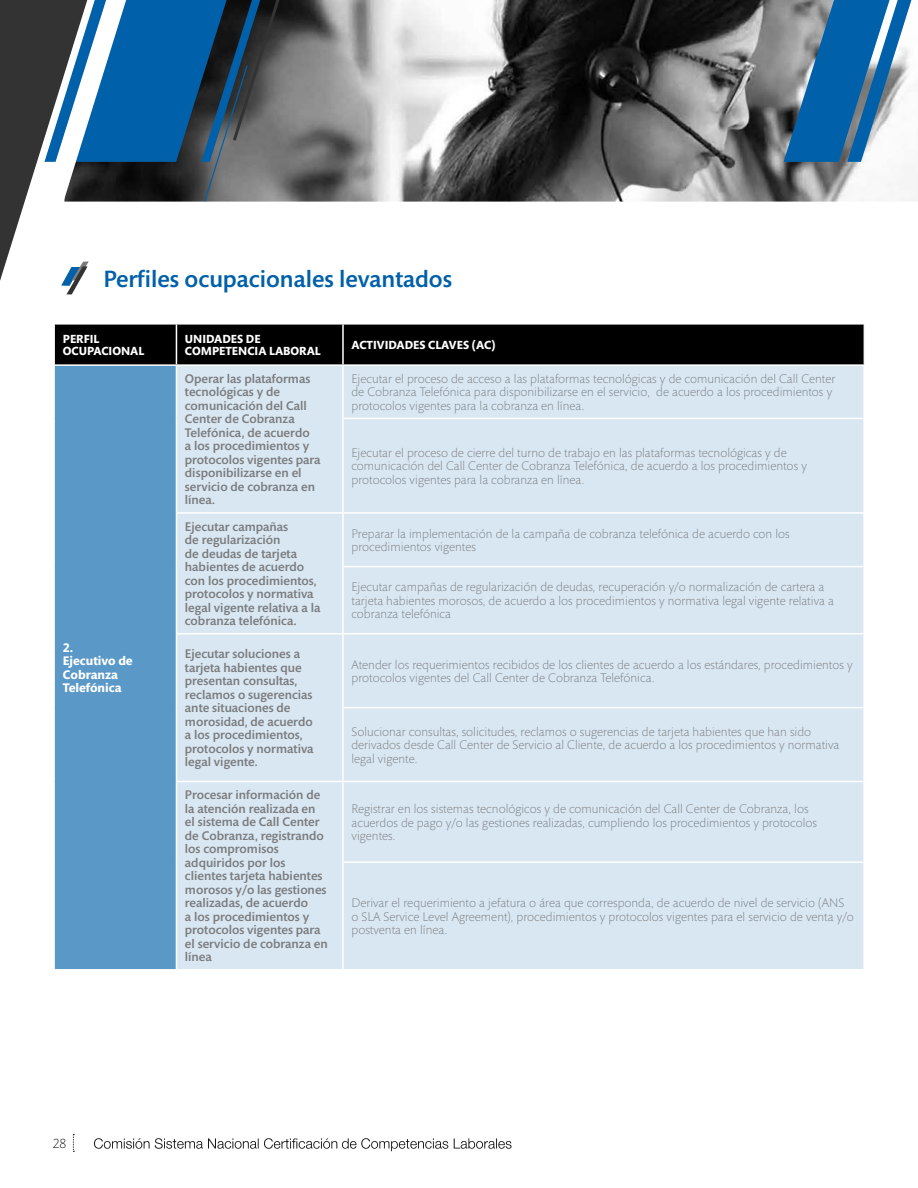
<style>
.page{position:relative;width:918px;height:1188px;background:#fff}
.page>*{position:absolute;margin:0;border:0;box-sizing:border-box;transform-origin:0 0}
.t1{font:500 24px "Mundo Sans Std";color:#0060a9}
.t2{font:300 13.5px "Mundo Sans Std";color:#000}
.t3{font:300 12.75px/13.5px "Mundo Sans Std";color:#7b7c7e}
.t4{font:500 12.75px/13.5px "Mundo Sans Std";color:#7b7c7e}
.t5{font:700 12.75px/13.5px "Mundo Sans Std";color:#fff}
.t6{font:700 12px/12px "Mundo Sans Std";color:#fff}
</style>
<div class="page">
<img style="left:412px;top:0;width:506px;height:202px">
<svg style="left:94px;top:1138px;width:354px;height:13px"></svg>
<svg style="left:454px;top:1138px;width:58px;height:11px"></svg>
<svg style="left:73px;top:1134px;width:1px;height:18px"></svg>
<svg style="left:784px;top:0;width:134px;height:162px"></svg>
<svg style="left:392px;top:0;width:20px;height:202px"></svg>
<svg style="left:139px;top:0;width:253px;height:202px;background:#576d7d"></svg>
<svg style="left:0;top:0;width:139px;height:281px"></svg>
<div style="left:54px;top:250px;width:804px;height:147px;background:#fff"></div>
<div style="left:55px;top:325px;width:809px;height:39px;background:#000"></div>
<div style="left:54px;top:365px;width:122px;height:605px;background:#5998c7"></div>
<div style="left:177px;top:366px;width:686px;height:603px;background:#d9e7f2"></div>
<hr style="left:176px;top:324px;width:1px;height:40px;background:#fff">
<hr style="left:342px;top:324px;width:2px;height:40px;background:#fff">
<hr style="left:54px;top:365px;width:1px;height:53px;background:#fff">
<hr style="left:54px;top:418px;width:1px;height:95px;background:#fff">
<hr style="left:54px;top:513px;width:1px;height:54px;background:#fff">
<hr style="left:54px;top:567px;width:1px;height:67px;background:#fff">
<hr style="left:54px;top:634px;width:1px;height:74px;background:#fff">
<hr style="left:54px;top:708px;width:1px;height:74px;background:#fff">
<hr style="left:54px;top:782px;width:1px;height:80px;background:#fff">
<hr style="left:54px;top:862px;width:1px;height:107px;background:#fff">
<hr style="left:55px;top:364px;width:121px;height:2px;background:#fff">
<hr style="left:54px;top:969px;width:122px;height:2px;background:#fff">
<hr style="left:342px;top:366px;width:2px;height:52px;background:#fff">
<hr style="left:342px;top:418px;width:523px;height:1px;background:#fff">
<hr style="left:342px;top:419px;width:2px;height:93px;background:#fff">
<hr style="left:176px;top:512px;width:167px;height:2px;background:#fff">
<hr style="left:343px;top:512px;width:522px;height:2px;background:#fff">
<hr style="left:342px;top:514px;width:2px;height:52px;background:#fff">
<hr style="left:342px;top:566px;width:523px;height:1px;background:#fff">
<hr style="left:342px;top:567px;width:2px;height:66px;background:#fff">
<hr style="left:176px;top:633px;width:167px;height:1px;background:#fff">
<hr style="left:343px;top:633px;width:522px;height:1px;background:#fff">
<hr style="left:342px;top:634px;width:2px;height:73px;background:#fff">
<hr style="left:342px;top:707px;width:523px;height:1px;background:#fff">
<hr style="left:342px;top:708px;width:2px;height:73px;background:#fff">
<hr style="left:176px;top:781px;width:167px;height:1px;background:#fff">
<hr style="left:343px;top:781px;width:522px;height:1px;background:#fff">
<hr style="left:342px;top:782px;width:2px;height:79px;background:#fff">
<hr style="left:342px;top:861px;width:523px;height:2px;background:#fff">
<hr style="left:342px;top:863px;width:2px;height:106px;background:#fff">
<svg style="left:61px;top:261px;width:28px;height:33px"></svg>
<h1 class="t1" style="left:103px;top:266px;width:350px">Perfiles ocupacionales levantados</h1>
<p class="t6" style="left:63px;top:333px;width:33px">Perfil ocupacional</p>
<p class="t6" style="left:185px;top:333px;width:137px">UNIDADES DE<br>COMPETENCIA LABORAL</p>
<p class="t6" style="left:351px;top:339px;width:145px">ACTIVIDADES CLAVES (AC)</p>
<p class="t4" style="left:185px;top:372px;width:137px">Operar las plataformas tecnológicas y de comunicación del Call<br>Center de Cobranza<br>Telefónica, de acuerdo<br>a los procedimientos y protocolos vigentes para disponibilizarse en el servicio de cobranza en línea.</p>
<p class="t3" style="left:352px;top:372px;width:486px">Ejecutar el proceso de acceso a las plataformas tecnológicas y de comunicación del Call Center de Cobranza Telefónica para disponibilizarse en el servicio, de acuerdo a los procedimientos y protocolos vigentes para la cobranza en línea.</p>
<p class="t3" style="left:352px;top:446px;width:457px">Ejecutar el proceso de cierre del turno de trabajo en las plataformas tecnológicas y de comunicación del Call Center de Cobranza Telefónica, de acuerdo a los procedimientos y protocolos vigentes para la cobranza en línea.</p>
<p class="t5" style="left:63px;top:641px;width:71px">2.<br>Ejecutivo de<br>Cobranza<br>Telefónica</p>
<p class="t4" style="left:185px;top:520px;width:137px">Ejecutar campañas<br>de regularización<br>de deudas de tarjeta habientes de acuerdo con los procedimientos, protocolos y normativa legal vigente relativa a la cobranza telefónica.</p>
<p class="t3" style="left:352px;top:527px;width:440px">Preparar la implementación de la campaña de cobranza telefónica de acuerdo con los procedimientos vigentes</p>
<p class="t3" style="left:352px;top:581px;width:484px">Ejecutar campañas de regularización de deudas, recuperación y/o normalización de cartera a tarjeta habientes morosos, de acuerdo a los procedimientos y normativa legal vigente relativa a cobranza telefónica</p>
<p class="t4" style="left:185px;top:648px;width:130px">Ejecutar soluciones a tarjeta habientes que presentan consultas, reclamos o sugerencias ante situaciones de morosidad, de acuerdo a los procedimientos, protocolos y normativa legal vigente.</p>
<p class="t3" style="left:352px;top:658px;width:503px">Atender los requerimientos recibidos de los clientes de acuerdo a los estándares, procedimientos y protocolos vigentes del Call Center de Cobranza Telefónica.</p>
<p class="t3" style="left:352px;top:725px;width:489px">Solucionar consultas, solicitudes, reclamos o sugerencias de tarjeta habientes que han sido derivados desde Call Center de Servicio al Cliente, de acuerdo a los procedimientos y normativa legal vigente.</p>
<p class="t4" style="left:185px;top:789px;width:144px">Procesar información de la atención realizada en el sistema de Call Center de Cobranza, registrando los compromisos adquiridos por los clientes tarjeta habientes morosos y/o las gestiones realizadas, de acuerdo<br>a los procedimientos y protocolos vigentes para el servicio de cobranza en línea</p>
<p class="t3" style="left:352px;top:803px;width:467px">Registrar en los sistemas tecnológicos y de comunicación del Call Center de Cobranza, los acuerdos de pago y/o las gestiones realizadas, cumpliendo los procedimientos y protocolos vigentes.</p>
<p class="t3" style="left:352px;top:897px;width:504px">Derivar el requerimiento a jefatura o área que corresponda, de acuerdo de nivel de servicio (ANS o SLA Service Level Agreement), procedimientos y protocolos vigentes para el servicio de venta y/o postventa en línea.</p>
<p class="t2" style="left:53px;top:1136px;width:15px">28</p>
</div>
